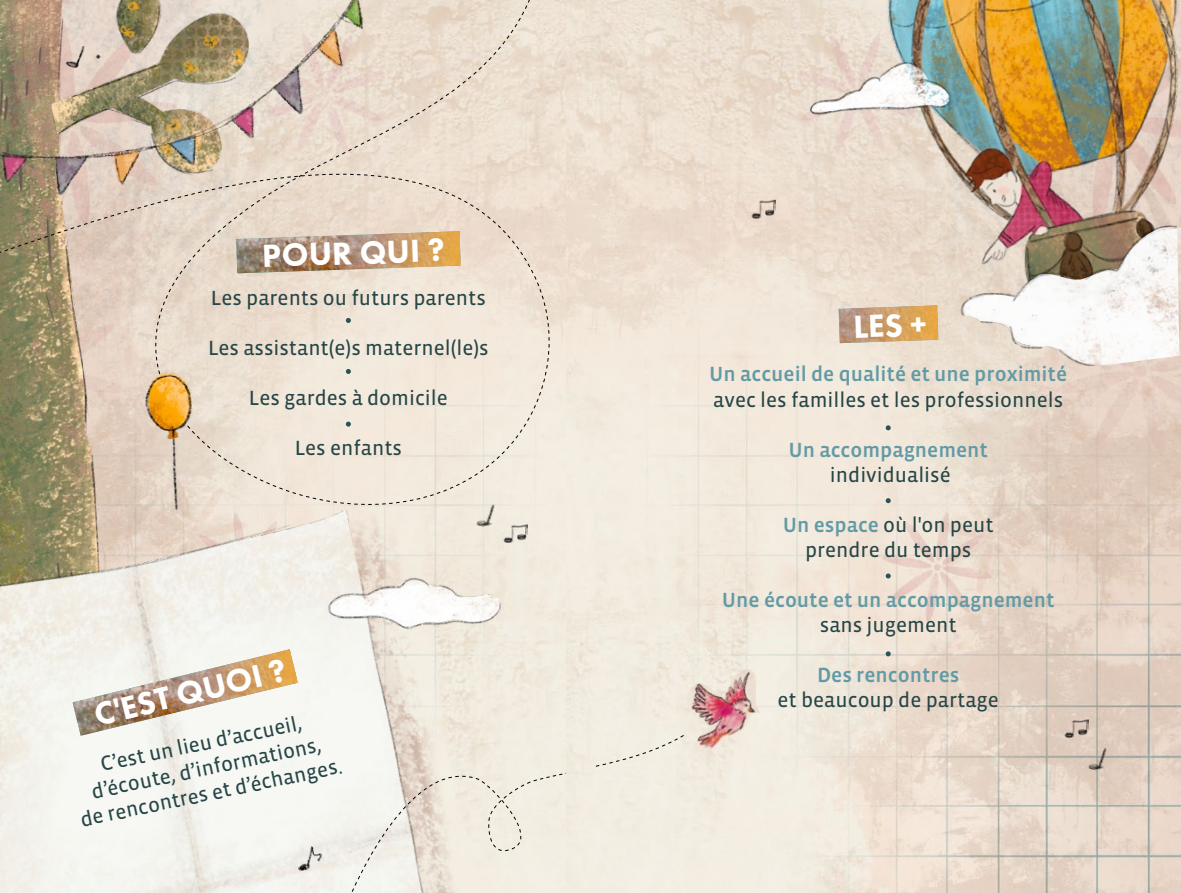
<style>
.page{position:relative;width:1181px;height:893px;background:#fff}
.page>*{position:absolute;margin:0;border:0;box-sizing:border-box;transform-origin:0 0}
.t1{font:800 33.07px "Futura PT";color:#fff}
.t2{font:21px/25.2px "Vista Sans OT";color:#264647;text-align:center}
.t3{font:500 21px/25.2px "Vista Sans OT";color:#629aa5;text-align:center}
.s1{font-weight:500;color:#629aa5}
.s2{font-weight:400;color:#264647}
</style>
<div class="page">
<svg style="left:535px;top:202px;width:27px;height:312px;background:#f0e7d9"></svg>
<svg style="left:0;top:0;width:552px;height:495px;background:#dccbb9"></svg>
<img style="left:0;top:84px;width:159px;height:136px">
<img style="left:120px;top:0;width:275px;height:180px">
<img style="left:0;top:268px;width:535px;height:625px">
<svg style="left:73px;top:649px;width:225px;height:87px"></svg>
<img style="left:174px;top:671px;width:36px;height:40px">
<img style="left:312px;top:572px;width:201px;height:72px">
<svg style="left:338px;top:761px;width:228px;height:132px"></svg>
<img style="left:298px;top:846px;width:23px;height:24px">
<img style="left:131px;top:350px;width:74px;height:175px">
<img style="left:566px;top:0;width:615px;height:893px">
<img style="left:680px;top:669px;width:81px;height:91px">
<img style="left:871px;top:0;width:310px;height:305px">
<img style="left:916px;top:201px;width:263px;height:167px">
<img style="left:791px;top:55px;width:169px;height:63px">
<img style="left:746px;top:191px;width:29px;height:32px">
<img style="left:1058px;top:710px;width:30px;height:33px">
<img style="left:1088px;top:745px;width:21px;height:27px">
<div style="left:595px;top:734px;width:90px;height:33px;background:#f2eee2"></div>
<svg style="left:723px;top:305px;width:215px;height:42px;background:#e3caab"></svg>
<img style="left:818px;top:309px;width:29px;height:35px">
<svg style="left:885px;top:425px;width:5px;height:5px"></svg>
<svg style="left:885px;top:573px;width:5px;height:5px"></svg>
<svg style="left:885px;top:651px;width:5px;height:5px"></svg>
<svg style="left:885px;top:498px;width:5px;height:5px"></svg>
<p class="t1" style="left:261px;top:235px;width:184px;rotate:-2deg">POUR QUI ?</p>
<p class="t2" style="left:211px;top:286px;width:276px">Les parents ou futurs parents</p>
<p class="t2" style="left:208px;top:336px;width:282px">Les assistant(e)s maternel(le)s</p>
<p class="t2" style="left:249px;top:386px;width:201px">Les gardes à domicile</p>
<p class="t2" style="left:295px;top:436px;width:109px">Les enfants</p>
<p class="t1" style="left:90px;top:696px;width:198px;rotate:-14deg">C'EST QUOI ?</p>
<p class="t2" style="left:68px;top:759px;width:268px;rotate:-12deg">C’est un lieu d’accueil, d’écoute, d’informations,<br>de rencontres et d’échanges.</p>
<p class="t1" style="left:852px;top:306px;width:75px;rotate:-2deg">LES +</p>
<p class="t2" style="left:709px;top:362px;width:359px;text-align:left"><span class="s1">Un accueil de qualité et une proximité </span>avec les familles et les professionnels</p>
<p class="t3" style="left:788px;top:437px;width:201px">Un accompagnement <span class="s2">individualisé</span></p>
<p class="t2" style="left:783px;top:512px;width:212px"><span class="s1">Un espace</span> où l'on peut prendre du temps</p>
<p class="t3" style="left:722px;top:588px;width:334px">Une écoute et un accompagnement <span class="s2">sans jugement</span></p>
<p class="t2" style="left:777px;top:663px;width:223px"><span class="s1">Des rencontres<br></span>et beaucoup de partage</p>
</div>
